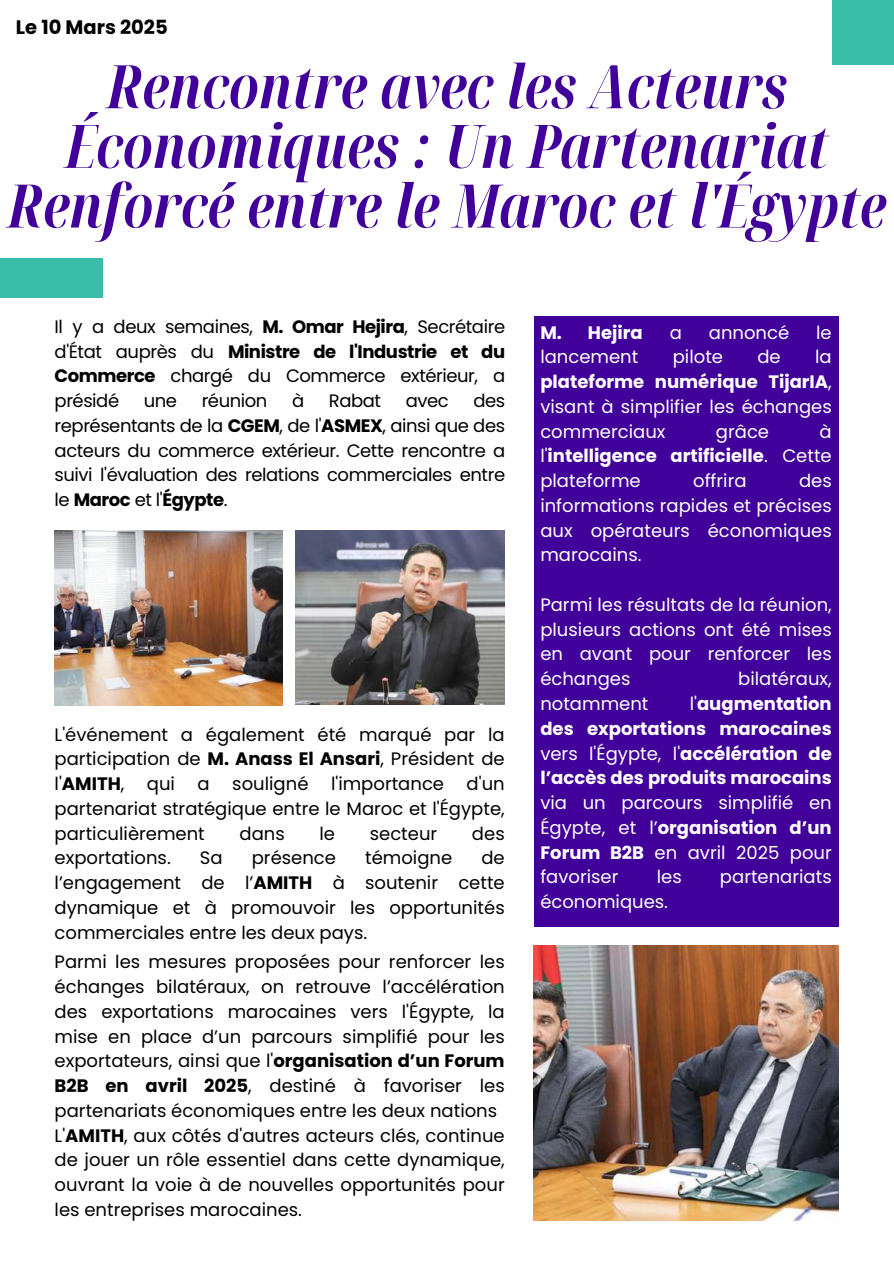
<style>
.page{position:relative;width:894px;height:1264px;background:#fff}
.page>*{position:absolute;margin:0;border:0;box-sizing:border-box;transform-origin:0 0}
.t1{font:italic 700 extra-condensed 60px/59.7px "Noto Serif Display";color:#410099;text-align:center}
.t2{font:700 19.5px "Poppins";color:#000}
.t3{font:18px/24.8px "Poppins";color:#000;text-align:justify}
.t4{font:18px/24.8px "Poppins";color:#fff;text-align:justify}
.t5{font:700 18px/24.8px "Poppins";color:#fff;text-align:justify}
.t6{font:18px "Poppins";letter-spacing:-.025em;color:#000}
.s1{font-weight:700}
.s2{font-weight:400}
</style>
<div class="page">
<img style="left:533px;top:945px;width:305px;height:275px">
<div style="left:533px;top:316px;width:305px;height:610px;background:#410099"></div>
<img style="left:55px;top:530px;width:227px;height:175px">
<img style="left:295px;top:530px;width:209px;height:174px">
<div style="left:831px;top:0;width:62px;height:64px;background:#3abeab"></div>
<div style="left:0;top:258px;width:103px;height:39px;background:#3abeab"></div>
<p class="t2" style="left:16px;top:13px;width:153px">Le 10 Mars 2025</p>
<h1 class="t1" style="left:8px;top:55px;width:879px">Rencontre avec les Acteurs<br>Économiques : Un Partenariat<br>Renforcé entre le Maroc et l'Égypte</h1>
<p class="t3" style="left:55px;top:314px;width:452px">Il y a deux semaines, <span class="s1">M. Omar Hejira</span>, Secrétaire d'État auprès du <span class="s1">Ministre de l'Industrie et du Commerce</span> chargé du Commerce extérieur, a présidé</p>
<p class="t3" style="left:144px;top:388px;width:35px">une</p>
<p class="t6" style="left:202px;top:388px;width:67px">réunion</p>
<p class="t3" style="left:292px;top:388px;width:14px">à</p>
<p class="t3" style="left:329px;top:388px;width:54px">Rabat</p>
<p class="t3" style="left:405px;top:388px;width:45px">avec</p>
<p class="t3" style="left:55px;top:388px;width:452px;text-indent:418px">des représentants de la <span class="s1">CGEM</span>, de l'<span class="s1">ASMEX</span>, ainsi que des acteurs du commerce extérieur. Cette rencontre a suivi l'évaluation des relations commerciales entre le <span class="s1">Maroc</span> et l'<span class="s1">Égypte</span>.</p>
<p class="t3" style="left:55px;top:721px;width:451px">L'événement a également été marqué par la participation de <span class="s1">M. Anass El Ansari</span>, Président de l'<span class="s1">AMITH</span>,</p>
<p class="t3" style="left:55px;top:771px;width:451px;text-indent:412px">d'un partenariat stratégique entre le Maroc et l'Égypte, particulièrement</p>
<p class="t3" style="left:147px;top:771px;width:30px">qui</p>
<p class="t3" style="left:197px;top:771px;width:14px">a</p>
<p class="t3" style="left:232px;top:771px;width:78px">souligné</p>
<p class="t3" style="left:331px;top:771px;width:114px">l'importance</p>
<p class="t3" style="left:239px;top:820px;width:47px">dans</p>
<p class="t3" style="left:319px;top:820px;width:17px">le</p>
<p class="t3" style="left:370px;top:820px;width:69px">secteur</p>
<p class="t3" style="left:472px;top:820px;width:34px">des</p>
<p class="t3" style="left:55px;top:845px;width:118px">exportations.</p>
<p class="t3" style="left:200px;top:845px;width:24px">Sa</p>
<p class="t3" style="left:252px;top:845px;width:86px">présence</p>
<p class="t3" style="left:365px;top:845px;width:89px">témoigne</p>
<p class="t3" style="left:55px;top:845px;width:451px;text-indent:426px">de l’engagement de l’<span class="s1">AMITH</span> à soutenir cette dynamique et à promouvoir les opportunités commerciales entre les deux pays.</p>
<p class="t3" style="left:55px;top:949px;width:451px;text-align:left">Parmi les mesures proposées pour renforcer les échanges bilatéraux, on retrouve l’accélération des exportations marocaines vers l'Égypte, la mise en place d’un parcours simplifié pour les exportateurs, ainsi que l'<span class="s1">organisation d’un Forum B2B en avril 2025</span>, destiné à favoriser les partenariats économiques entre les deux nations L'<span class="s1">AMITH</span>, aux côtés d'autres acteurs clés, continue de jouer un rôle essentiel dans cette dynamique, ouvrant la voie à de nouvelles opportunités pour les entreprises marocaines.</p>
<p class="t5" style="left:540px;top:320px;width:104px">M. Hejira</p>
<p class="t4" style="left:669px;top:320px;width:14px">a</p>
<p class="t4" style="left:708px;top:320px;width:82px">annoncé</p>
<p class="t4" style="left:816px;top:320px;width:17px">le</p>
<p class="t4" style="left:540px;top:344px;width:99px">lancement</p>
<p class="t4" style="left:672px;top:344px;width:52px">pilote</p>
<p class="t4" style="left:757px;top:344px;width:25px">de</p>
<p class="t4" style="left:540px;top:344px;width:293px;text-indent:275px">la <span class="s1">plateforme numérique TijarIA</span>, visant à simplifier les échanges commerciaux</p>
<p class="t5" style="left:540px;top:419px;width:293px;text-indent:279px"><span class="s2">à l'</span>intelligence artificielle<span class="s2">. Cette plateforme</span></p>
<p class="t4" style="left:715px;top:419px;width:55px">grâce</p>
<p class="t4" style="left:693px;top:468px;width:55px">offrira</p>
<p class="t4" style="left:540px;top:468px;width:293px;text-indent:258px">des informations rapides et précises aux opérateurs économiques marocains.</p>
<p class="t4" style="left:540px;top:592px;width:293px">Parmi les résultats de la réunion, plusieurs actions ont été mises en avant pour renforcer les échanges</p>
<p class="t4" style="left:738px;top:666px;width:95px">bilatéraux,</p>
<p class="t5" style="left:540px;top:691px;width:293px;text-indent:149px"><span class="s2">l'</span>augmentation des exportations marocaines <span class="s2">vers l'Égypte, l'</span>accélération de l’accès des produits marocains</p>
<p class="t4" style="left:540px;top:790px;width:293px">via un parcours simplifié en Égypte, et l’<span class="s1">organisation d’un Forum B2B</span> en avril 2025 pour favoriser</p>
<p class="t4" style="left:540px;top:691px;width:110px">notamment</p>
<p class="t4" style="left:656px;top:864px;width:26px">les</p>
<p class="t4" style="left:719px;top:864px;width:113px">partenariats</p>
<p class="t4" style="left:540px;top:889px;width:129px">économiques.</p>
</div>
